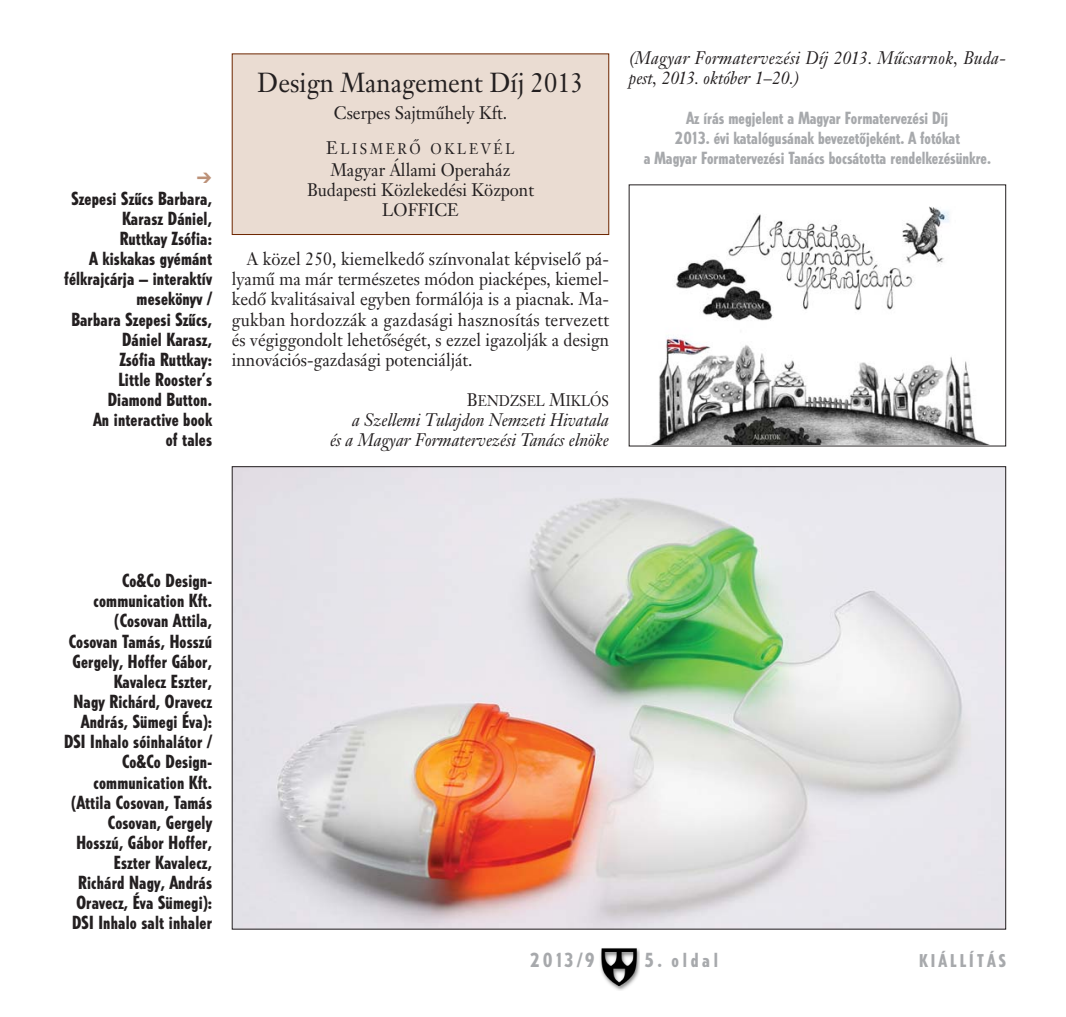
<style>
.page{position:relative;width:1066px;height:1017px;background:#fff}
.page>*{position:absolute;margin:0;border:0;box-sizing:border-box;transform-origin:0 0}
.t1{font:27.12px "Janson Text Roman H";color:#231f20;scale:.94 1}
.t2{font:19.25px "Tempo Heavy Condensed H";letter-spacing:.19em;color:#a7a9ac}
.t3{font:17.85px/20.1px "Tempo Heavy Condensed H";letter-spacing:.01em;color:#231f20;text-align:right}
.t4{font:17.85px/20.1px "Janson Text Roman H";color:#231f20;text-align:justify;scale:.94 1}
.t5{font:17.85px/20.1px "Janson Text Italic H";color:#231f20;text-align:right;scale:.94 1}
.t6{font:17.85px/20.1px "Janson Text Italic H";letter-spacing:.02em;color:#231f20;scale:.94 1}
.t7{font:17.5px "Tempo Heavy Condensed H";letter-spacing:.19em;color:#a7a9ac}
.t8{font:16.62px/20.1px "Tempo Heavy Condensed H";color:#a7a9ac;text-align:center}
.t9{font:15.22px "Janson Text Roman H";letter-spacing:.195em;color:#231f20;scale:.88 1}
.t10{font:15.22px "Janson Text Roman H";color:#231f20;scale:.88 1}
.s1{font-size:17.85px}
</style>
<div class="page">
<img style="left:600px;top:948px;width:39px;height:42px">
<div style="left:232px;top:54px;width:376px;height:180px;background:#eadcd2"></div>
<div style="left:232px;top:54px;width:377px;height:181px;border:1px solid #6d2600"></div>
<img style="left:234px;top:468px;width:770px;height:459px">
<img style="left:652px;top:206px;width:336px;height:238px">
<p class="t3" style="left:64px;top:190px;width:149px">Szepesi Szûcs Barbara,<br>Karasz Dániel,<br>Ruttkay Zsófia:<br>A kiskakas gyémánt félkrajcárja – interaktív mesekönyv /<br>Barbara Szepesi Szûcs,<br>Dániel Karasz,<br>Zsófia Ruttkay:<br>Little Rooster’s<br>Diamond Button.<br>An interactive book<br>of tales</p>
<h1 class="t1" style="left:257px;top:71px;width:349px">Design Management Díj 2013</h1>
<p class="t4" style="left:334px;top:105px;width:186px">Cserpes Sajtmûhely Kft.</p>
<p class="t9" style="left:326px;top:142px;width:216px"><span class="s1">E</span>LISMERÔ OKLEVÉL</p>
<p class="t4" style="left:307px;top:161px;width:243px;text-align:center">Magyar Állami Operaház<br>Budapesti Közlekedési Központ<br>LOFFICE</p>
<p class="t4" style="left:232px;top:251px;width:403px;text-indent:15px">A közel 250, kiemelkedô színvonalat képviselô pá - lyamû ma már természetes módon piacképes, ki emel&shy;kedô kvalitásaival egyben formálója is a piacnak. Ma - gukban hordozzák a gazdasági hasznosítás tervezett és végiggondolt lehetôségét, s ezzel igazolják a design innovációs-gazdasági potenciálját.</p>
<p class="t10" style="left:467px;top:394px;width:163px"><span class="s1">B</span>ENDZSEL <span class="s1">M</span>IKLÓS</p>
<p class="t5" style="left:330px;top:412px;width:298px">a Szellemi Tulajdon Nemzeti Hivatala<br>és a Magyar Formatervezési Tanács elnöke</p>
<p class="t6" style="left:629px;top:50px;width:403px">(Magyar Formatervezési Díj 2013. Mûcsarnok, Buda - pest, 2013. október 1–20.)</p>
<p class="t8" style="left:644px;top:109px;width:349px">Az írás megjelent a Magyar Formatervezési Díj<br>2013. évi katalógusának bevezetôjeként. A fotókat<br>a Magyar Formatervezési Tanács bocsátotta rendelkezésünkre.</p>
<p class="t3" style="left:64px;top:572px;width:150px">Co&amp;Co Design - communication Kft. (Cosovan Attila,<br>Cosovan Tamás, Hosszú<br>Gergely, Hoffer Gábor,<br>Kavalecz Eszter,<br>Nagy Richárd, Oravecz<br>András, Sümegi Éva):<br>DSI Inhalo sóinhalátor /<br>Co&amp;Co Design - communication Kft. (Attila Cosovan, Tamás<br>Cosovan, Gergely<br>Hosszú, Gábor Hoffer,<br>Eszter Kavalecz,<br>Richárd Nagy, András<br>Oravecz, Éva Sümegi):<br>DSI Inhalo salt inhaler</p>
<p class="t2" style="left:530px;top:952px;width:66px">2013/9</p>
<p class="t2" style="left:645px;top:952px;width:75px">5. oldal</p>
<p class="t7" style="left:919px;top:953px;width:88px">KIÁLLÍTÁS</p>
</div>
